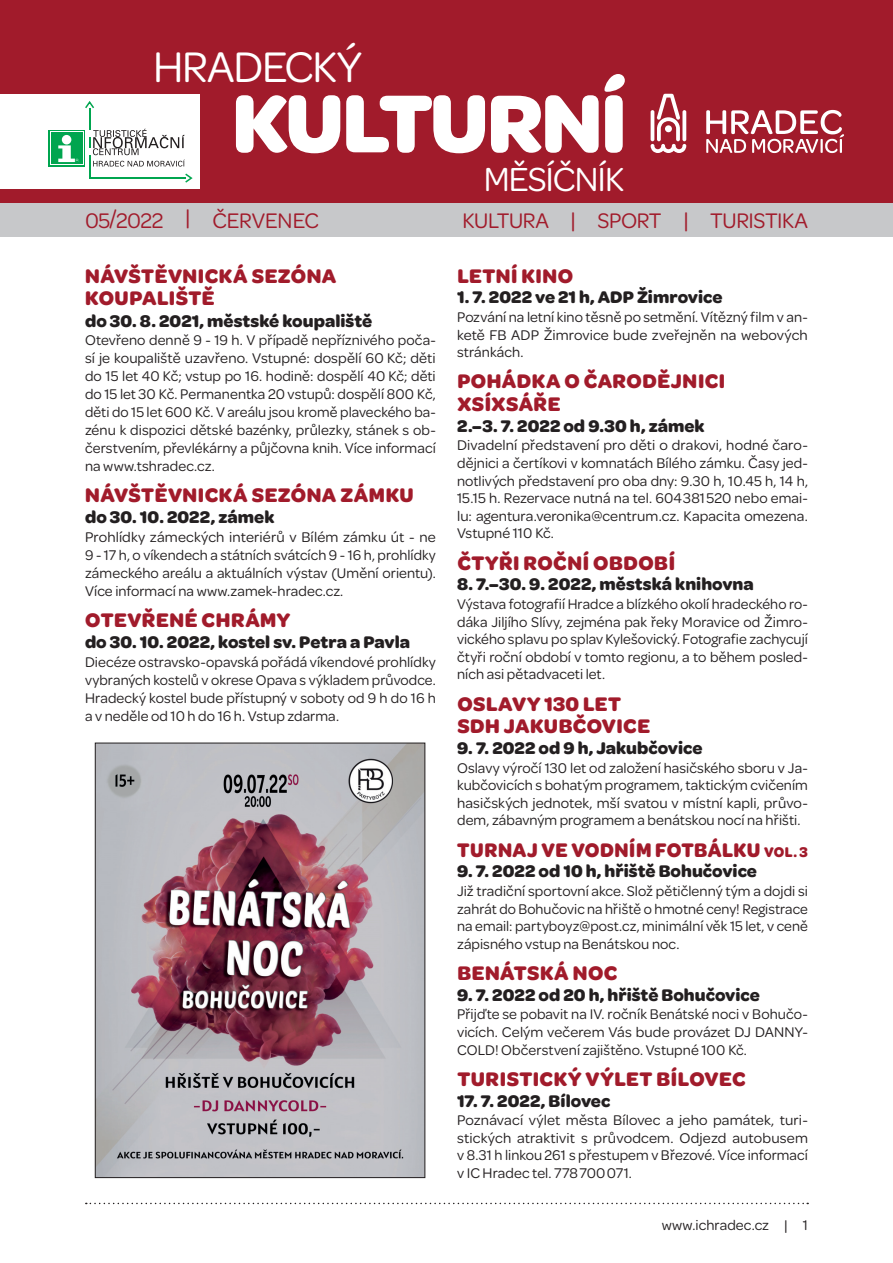
<style>
.page{position:relative;width:893px;height:1263px;background:#fff}
.page>*{position:absolute;margin:0;border:0;box-sizing:border-box;transform-origin:0 0}
.t1{font:700 87.45px "Omnes";letter-spacing:-.025em;color:#fff}
.t2{font:45.6px "Omnes";letter-spacing:-.025em;color:#fff}
.t3{font:35.55px "Omnes";letter-spacing:-.025em;color:#fff}
.t4{font:22.5px "Omnes";letter-spacing:-.02em;color:#a11b2b}
.t5{font:700 21px/22.6px "Omnes";letter-spacing:.025em;color:#a11b2b}
.t6{font:700 21px "Omnes";letter-spacing:.025em;color:#a11b2b;scale:.96 1}
.t7{font:700 18px "Omnes";color:#231f20}
.t8{font:15px/17.7px "Omnes";letter-spacing:.005em;color:#231f20;text-align:justify}
.s1{font-size:15px}
</style>
<div class="page">
<svg style="left:86px;top:1203px;width:722px;height:1px"></svg>
<div style="left:0;top:0;width:893px;height:212px;background:#a11b2b"></div>
<div style="left:0;top:203px;width:893px;height:34px;background:#c7c8ca"></div>
<div style="left:0;top:95px;width:199px;height:94px;background:#fff"></div>
<svg style="left:48px;top:130px;width:10px;height:36px"></svg>
<div style="left:50px;top:132px;width:33px;height:33px;background:#fff"></div>
<div style="left:51px;top:132px;width:31px;height:32px;background:#00a54f"></div>
<svg style="left:58px;top:101px;width:135px;height:82px"></svg>
<svg style="left:651px;top:94px;width:35px;height:59px"></svg>
<svg style="left:706px;top:110px;width:138px;height:43px"></svg>
<img style="left:97px;top:745px;width:326px;height:431px">
<div style="left:95px;top:743px;width:330px;height:435px;border:1px solid #231f20"></div>
<h2 class="t2" style="left:153px;top:50px;width:210px">HRADECKÝ</h2>
<h1 class="t1" style="left:232px;top:91px;width:397px">KULTURNÍ</h1>
<h3 class="t3" style="left:484px;top:167px;width:142px">MĚSÍČNÍK</h3>
<h3 class="t4" style="left:85px;top:213px;width:235px">05/2022 | ČERVENEC</h3>
<h3 class="t4" style="left:462px;top:213px;width:347px">KULTURA | SPORT | TURISTIKA</h3>
<h3 class="t5" style="left:85px;top:266px;width:253px">NÁVŠTĚVNICKÁ SEZÓNA<br>KOUPALIŠTĚ</h3>
<p class="t7" style="left:85px;top:314px;width:289px">do 30. 8. 2021, městské koupaliště</p>
<p class="t8" style="left:85px;top:333px;width:352px">Otevřeno denně 9 - 19 h. V případě nepříznivého poča&shy;sí je koupaliště uzavřeno. Vstupné: dospělí 60 Kč; děti do 15 let 40 Kč; vstup po 16. hodině: dospělí 40 Kč; děti do 15 let 30 Kč. Permanentka 20 vstupů: dospělí 800 Kč, děti do 15 let 600 Kč. V areálu jsou kromě plaveckého ba&shy;zénu k dispozici dětské bazénky, průlezky, stánek s ob&shy;čerstvením, převlékárny a půjčovna knih. Více informací na www.tshradec.cz.</p>
<h3 class="t5" style="left:85px;top:486px;width:330px">NÁVŠTĚVNICKÁ SEZÓNA ZÁMKU</h3>
<p class="t7" style="left:85px;top:511px;width:191px">do 30. 10. 2022, zámek</p>
<p class="t8" style="left:85px;top:530px;width:352px">Prohlídky zámeckých interiérů v Bílém zámku út - ne 9 - 17 h, o víkendech a státních svátcích 9 - 16 h, prohlídky zámeckého areálu a aktuálních výstav (Umění orientu).<br>Více informací na www.zamek-hradec.cz.</p>
<h3 class="t5" style="left:85px;top:611px;width:207px">OTEVŘENÉ CHRÁMY</h3>
<p class="t7" style="left:85px;top:636px;width:326px">do 30. 10. 2022, kostel sv. Petra a Pavla</p>
<p class="t8" style="left:85px;top:655px;width:352px">Diecéze ostravsko-opavská pořádá víkendové prohlídky vybraných kostelů v okrese Opava s výkladem průvodce.<br>Hradecký kostel bude přístupný v soboty od 9 h do 16 h a v neděle od 10 h do 16 h. Vstup zdarma.</p>
<h3 class="t5" style="left:457px;top:266px;width:117px">LETNÍ KINO</h3>
<p class="t7" style="left:457px;top:291px;width:267px">1. 7. 2022 ve 21 h, ADP Žimrovice</p>
<p class="t8" style="left:457px;top:309px;width:352px">Pozvání na letní kino těsně po setmění. Vítězný film v an&shy;ketě FB ADP Žimrovice bude zveřejněn na webových stránkách.</p>
<h3 class="t5" style="left:457px;top:372px;width:269px">POHÁDKA O ČARODĚJNICI<br>XSÍXSÁŘE</h3>
<p class="t7" style="left:457px;top:419px;width:249px">2.–3. 7. 2022 od 9.30 h, zámek</p>
<p class="t8" style="left:457px;top:438px;width:352px">Divadelní představení pro děti o drakovi, hodné čaro&shy;dějnici a čertíkovi v komnatách Bílého zámku. Časy jed&shy;notlivých představení pro oba dny: 9.30 h, 10.45 h, 14 h, 15.15 h. Rezervace nutná na tel. 604 381 520 nebo emai&shy;lu: agentura.veronika@centrum.cz. Kapacita omezena.<br>Vstupné 110 Kč.</p>
<h3 class="t5" style="left:457px;top:553px;width:219px">ČTYŘI ROČNÍ OBDOBÍ</h3>
<p class="t7" style="left:457px;top:578px;width:298px">8. 7.–30. 9. 2022, městská knihovna</p>
<p class="t8" style="left:457px;top:596px;width:352px">Výstava fotografií Hradce a blízkého okolí hradeckého ro&shy;dáka Jiljího Slívy, zejména pak řeky Moravice od Žimro&shy;vického splavu po splav Kylešovický. Fotografie zachycují čtyři roční období v tomto regionu, a to během posled&shy;ních asi pětadvaceti let.</p>
<h3 class="t5" style="left:457px;top:694px;width:194px">OSLAVY 130 LET<br>SDH JAKUBČOVICE</h3>
<p class="t7" style="left:457px;top:741px;width:247px">9. 7. 2022 od 9 h, Jakubčovice</p>
<p class="t8" style="left:457px;top:760px;width:352px">Oslavy výročí 130 let od založení hasičského sboru v Ja&shy;kubčovicích s bohatým programem, taktickým cvičením hasičských jednotek, mší svatou v místní kapli, průvo&shy;dem, zábavným programem a benátskou nocí na hřišti.</p>
<h3 class="t6" style="left:457px;top:842px;width:367px">TURNAJ VE VODNÍM FOTBÁLKU <span class="s1">VOL. 3</span></h3>
<p class="t7" style="left:457px;top:865px;width:301px">9. 7. 2022 od 10 h, hřiště Bohučovice</p>
<p class="t8" style="left:457px;top:883px;width:352px">Již tradiční sportovní akce. Slož pětičlenný tým a dojdi si zahrát do Bohučovic na hřiště o hmotné ceny! Registrace na email: partyboyz@post.cz, minimální věk 15 let, v ceně zápisného vstup na Benátskou noc.</p>
<h3 class="t5" style="left:457px;top:963px;width:161px">BENÁTSKÁ NOC</h3>
<p class="t7" style="left:457px;top:988px;width:304px">9. 7. 2022 od 20 h, hřiště Bohučovice</p>
<p class="t8" style="left:457px;top:1007px;width:352px">Přijďte se pobavit na IV. ročník Benátské noci v Bohučo&shy;vicích. Celým večerem Vás bude provázet DJ DANNY-COLD! Občerstvení zajištěno. Vstupné 100 Kč.</p>
<h3 class="t5" style="left:457px;top:1069px;width:290px">TURISTICKÝ VÝLET BÍLOVEC</h3>
<p class="t7" style="left:457px;top:1094px;width:155px">17. 7. 2022, Bílovec</p>
<p class="t8" style="left:457px;top:1112px;width:352px">Poznávací výlet města Bílovec a jeho památek, turi&shy;stických atraktivit s průvodcem. Odjezd autobusem v 8.31 h linkou 261 s přestupem v Březové. Více informací v IC Hradec tel. 778 700 071.</p>
<p class="t8" style="left:662px;top:1217px;width:148px">www.ichradec.cz | 1</p>
</div>
